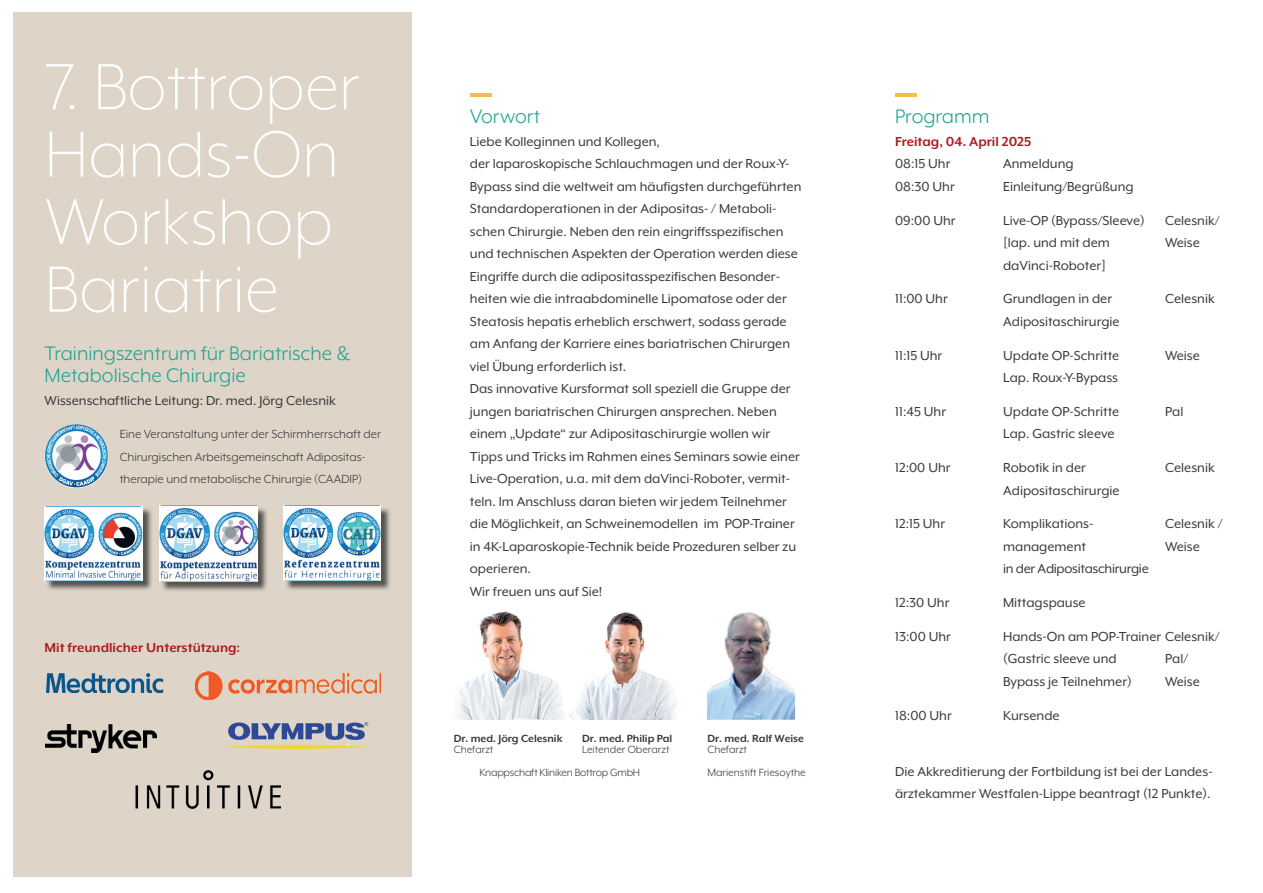
<style>
.page{position:relative;width:1263px;height:893px;background:#fff}
.page>*{position:absolute;margin:0;border:0;box-sizing:border-box;transform-origin:0 0}
.t1{font:300 75px/67.5px "Mr Eaves XL Mod OT";color:#fff}
.t2{font:22.5px/22.5px "Mr Eaves XL Mod OT";color:#21a392}
.t3{font:15px/22.5px "Mr Eaves XL Mod OT";color:#3c3938}
.t4{font:700 15px "Mr Eaves XL Mod OT";color:#ae1a1e}
.t5{font:15px "Mr Eaves XL Mod OT";letter-spacing:-.02em;color:#3c3938}
.t6{font:13.5px/22.5px "Mr Eaves XL Mod OT";color:#3c3938}
.t7{font:12px/22.5px "Mr Eaves XL Mod OT";color:#3c3938}
.t8{font:700 12px "Mr Eaves XL Mod OT";color:#3c3938}
.t9{font:12px "Mr Eaves XL Mod OT";letter-spacing:-.02em;color:#3c3938}
</style>
<div class="page">
<div style="left:13px;top:13px;width:398px;height:864px;background:#ded5c8"></div>
<img style="left:45px;top:424px;width:63px;height:64px">
<img style="left:161px;top:507px;width:106px;height:84px">
<img style="left:160px;top:506px;width:97px;height:75px">
<img style="left:286px;top:508px;width:104px;height:82px">
<img style="left:283px;top:506px;width:98px;height:75px">
<img style="left:47px;top:507px;width:105px;height:83px">
<img style="left:45px;top:506px;width:97px;height:75px">
<hr style="left:470px;top:94px;width:21px;height:3px;background:#f2bf4e">
<hr style="left:895px;top:94px;width:21px;height:3px;background:#f2bf4e">
<img style="left:707px;top:612px;width:88px;height:108px">
<img style="left:605px;top:612px;width:40px;height:32px">
<img style="left:590px;top:644px;width:79px;height:38px">
<img style="left:548px;top:682px;width:129px;height:37px">
<img style="left:707px;top:612px;width:3px;height:107px">
<img style="left:467px;top:611px;width:120px;height:71px">
<img style="left:454px;top:682px;width:94px;height:37px">
<img style="left:548px;top:719px;width:42px;height:1px">
<img style="left:46px;top:674px;width:118px;height:18px">
<img style="left:195px;top:672px;width:186px;height:28px">
<img style="left:45px;top:725px;width:111px;height:27px">
<img style="left:228px;top:722px;width:141px;height:28px">
<img style="left:135px;top:770px;width:146px;height:39px">
<h1 class="t1" style="left:45px;top:53px;width:317px">7. Bottroper<br>Hands-On<br>Workshop<br>Bariatrie</h1>
<h2 class="t2" style="left:45px;top:342px;width:307px">Trainingszentrum für Bariatrische &amp;<br>Metabolische Chirurgie</h2>
<p class="t3" style="left:45px;top:389px;width:293px">Wissenschaftliche Leitung: Dr. med. Jörg Celesnik</p>
<p class="t6" style="left:120px;top:423px;width:263px">Eine Veranstaltung unter der Schirmherrschaft der<br>Chirurgischen Arbeitsgemeinschaft Adipositas&shy;therapie und metabolische Chirurgie (CAADIP)</p>
<p class="t4" style="left:45px;top:640px;width:197px">Mit freundlicher Unterstützung:</p>
<h2 class="t2" style="left:470px;top:105px;width:72px">Vorwort</h2>
<p class="t3" style="left:470px;top:130px;width:333px">Liebe Kolleginnen und Kollegen,<br>der laparoskopische Schlauchmagen und der Roux-Y-Bypass sind die weltweit am häufigsten durchgeführten Standardoperationen in der Adipositas- / Metaboli&shy;schen Chirurgie. Neben den rein eingriffsspezifischen und technischen Aspekten der Operation werden diese Eingriffe durch die adipositasspezifischen Besonder&shy;heiten wie die intraabdominelle Lipomatose oder der Steatosis hepatis erheblich erschwert, sodass gerade am Anfang der Karriere eines bariatrischen Chirurgen viel Übung erforderlich ist.<br>Das innovative Kursformat soll speziell die Gruppe der jungen bariatrischen Chirurgen ansprechen. Neben einem „Update“ zur Adipositaschirurgie wollen wir Tipps und Tricks im Rahmen eines Seminars sowie einer Live-Operation, u.a. mit dem daVinci-Roboter, vermit&shy;teln. Im Anschluss daran bieten wir jedem Teilnehmer die Möglichkeit, an Schweinemodellen im POP-Trainer in 4K-Laparoskopie-Technik beide Prozeduren selber zu operieren.<br>Wir freuen uns auf Sie!</p>
<p class="t8" style="left:454px;top:733px;width:110px">Dr. med. Jörg Celesnik</p>
<p class="t7" style="left:454px;top:739px;width:41px">Chefarzt</p>
<p class="t8" style="left:582px;top:733px;width:92px">Dr. med. Philip Pal</p>
<p class="t7" style="left:582px;top:739px;width:89px">Leitender Oberarzt</p>
<p class="t9" style="left:479px;top:766px;width:162px">Knappschaft Kliniken Bottrop GmbH</p>
<p class="t8" style="left:707px;top:733px;width:98px">Dr. med. Ralf Weise</p>
<p class="t7" style="left:707px;top:739px;width:100px">Chefarzt<br>Marienstift Friesoythe</p>
<h2 class="t2" style="left:895px;top:105px;width:96px">Programm</h2>
<p class="t4" style="left:895px;top:134px;width:138px">Freitag, 04. April 2025</p>
<p class="t3" style="left:895px;top:153px;width:57px">08:15 Uhr</p>
<p class="t3" style="left:1003px;top:153px;width:72px">Anmeldung</p>
<p class="t3" style="left:895px;top:175px;width:61px">08:30 Uhr</p>
<p class="t3" style="left:1003px;top:175px;width:132px">Einleitung/Begrüßung</p>
<p class="t3" style="left:895px;top:209px;width:62px">09:00 Uhr</p>
<p class="t3" style="left:1003px;top:209px;width:143px">Live-OP (Bypass/Sleeve)</p>
<p class="t3" style="left:1165px;top:209px;width:56px">Celesnik/</p>
<p class="t3" style="left:1003px;top:231px;width:108px">[lap. und mit dem</p>
<p class="t3" style="left:1165px;top:231px;width:36px">Weise</p>
<p class="t3" style="left:1003px;top:254px;width:104px">daVinci-Roboter]</p>
<p class="t3" style="left:895px;top:288px;width:54px">11:00 Uhr</p>
<p class="t3" style="left:1003px;top:288px;width:110px">Grundlagen in der</p>
<p class="t3" style="left:1165px;top:288px;width:51px">Celesnik</p>
<p class="t3" style="left:1003px;top:310px;width:118px">Adipositaschirurgie</p>
<p class="t3" style="left:895px;top:344px;width:49px">11:15 Uhr</p>
<p class="t3" style="left:1003px;top:344px;width:118px">Update OP-Schritte</p>
<p class="t3" style="left:1165px;top:344px;width:36px">Weise</p>
<p class="t3" style="left:1003px;top:366px;width:116px">Lap. Roux-Y-Bypass</p>
<p class="t3" style="left:895px;top:400px;width:52px">11:45 Uhr</p>
<p class="t3" style="left:1003px;top:400px;width:118px">Update OP-Schritte</p>
<p class="t3" style="left:1165px;top:400px;width:20px">Pal</p>
<p class="t3" style="left:1003px;top:423px;width:113px">Lap. Gastric sleeve</p>
<p class="t3" style="left:895px;top:456px;width:57px">12:00 Uhr</p>
<p class="t3" style="left:1003px;top:456px;width:84px">Robotik in der</p>
<p class="t3" style="left:1165px;top:456px;width:51px">Celesnik</p>
<p class="t3" style="left:1003px;top:479px;width:118px">Adipositaschirurgie</p>
<p class="t3" style="left:895px;top:513px;width:51px">12:15 Uhr</p>
<p class="t3" style="left:1003px;top:513px;width:92px">Komplikations-</p>
<p class="t3" style="left:1165px;top:513px;width:59px">Celesnik /</p>
<p class="t3" style="left:1003px;top:535px;width:84px">management</p>
<p class="t3" style="left:1165px;top:535px;width:36px">Weise</p>
<p class="t5" style="left:1003px;top:561px;width:147px">in der Adipositaschirurgie</p>
<p class="t3" style="left:895px;top:591px;width:56px">12:30 Uhr</p>
<p class="t3" style="left:1003px;top:591px;width:84px">Mittagspause</p>
<p class="t3" style="left:895px;top:625px;width:57px">13:00 Uhr</p>
<p class="t3" style="left:1003px;top:625px;width:218px">Hands-On am POP-Trainer Celesnik/ (Gastric sleeve und</p>
<p class="t3" style="left:1165px;top:648px;width:24px">Pal/</p>
<p class="t3" style="left:1003px;top:670px;width:130px">Bypass je Teilnehmer)</p>
<p class="t3" style="left:1165px;top:670px;width:36px">Weise</p>
<p class="t3" style="left:895px;top:704px;width:58px">18:00 Uhr</p>
<p class="t3" style="left:1003px;top:704px;width:58px">Kursende</p>
<p class="t3" style="left:895px;top:760px;width:319px">Die Akkreditierung der Fortbildung ist bei der Landes&shy;ärztekammer Westfalen-Lippe beantragt (12 Punkte).</p>
</div>
